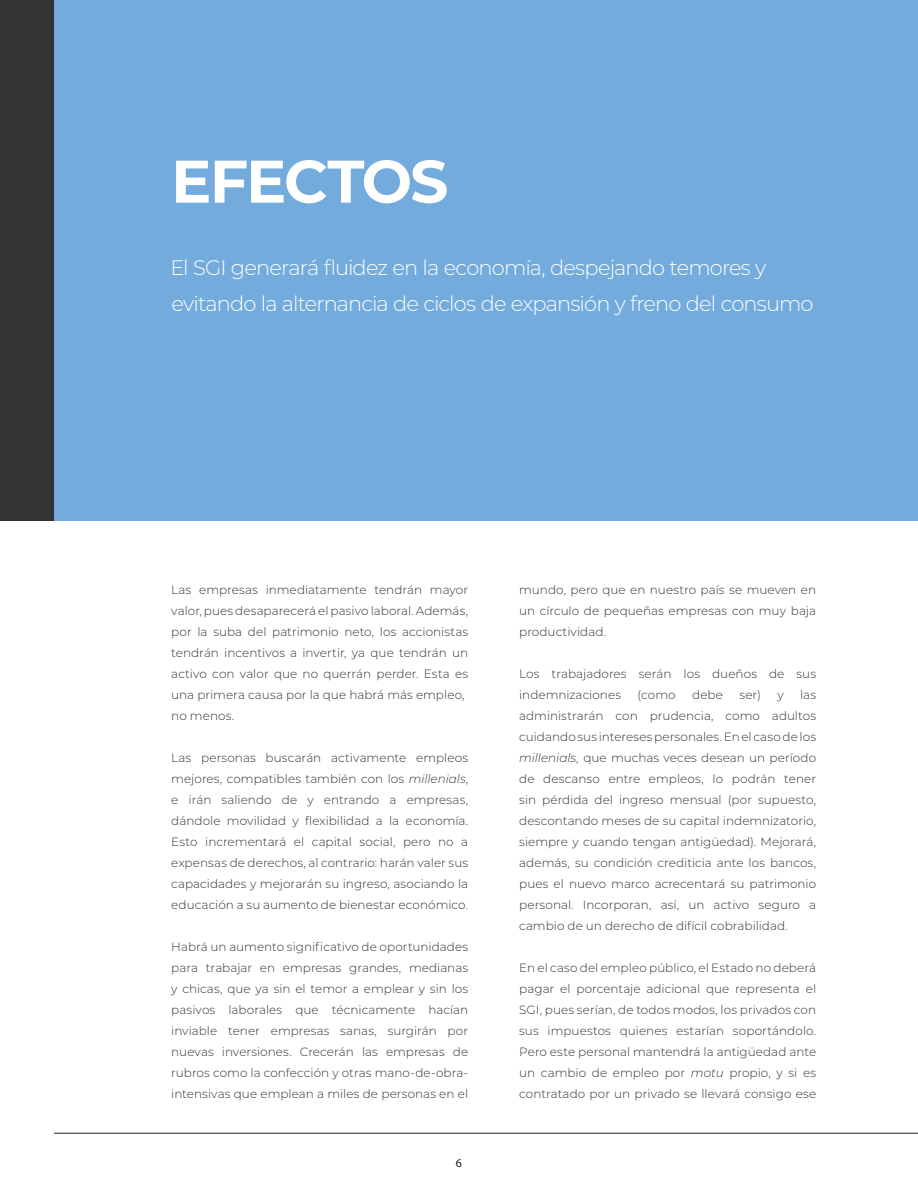
<style>
.page{position:relative;width:918px;height:1188px;background:#fff}
.page>*{position:absolute;margin:0;border:0;box-sizing:border-box;transform-origin:0 0}
.t1{font:700 60px "Montserrat";letter-spacing:-.035em;color:#fff}
.t2{font:300 21px/36px "Montserrat";letter-spacing:-.04em;color:#fff}
.t3{font:300 12px/21px "Montserrat";letter-spacing:.005em;color:#323332;text-align:justify}
.t4{font:12px "Myriad Pro";color:#231f20}
.s1{font-style:italic}
</style>
<div class="page">
<hr style="left:54px;top:1133px;width:864px;height:1px;background:#231f20">
<div style="left:54px;top:0;width:864px;height:521px;background:#72abdc"></div>
<div style="left:0;top:0;width:54px;height:521px;background:#323332"></div>
<h1 class="t1" style="left:171px;top:138px;width:279px">EFECTOS</h1>
<h2 class="t2" style="left:171px;top:249px;width:645px">El SGI generará fluidez en la economía, despejando temores y evitando la alternancia de ciclos de expansión y freno del consumo</h2>
<p class="t3" style="left:171px;top:578px;width:298px;text-align:left">Las empresas inmediatamente tendrán mayor valor, pues desaparecerá el pasivo laboral. Además, por la suba del patrimonio neto, los accionistas tendrán incentivos a invertir, ya que tendrán un activo con valor que no querrán perder. Esta es una primera causa por la que habrá más empleo, no menos.</p>
<p class="t3" style="left:171px;top:746px;width:298px">Las personas buscarán activamente empleos mejores, compatibles también con los <span class="s1">millenials</span>, e irán saliendo de y entrando a empresas, dándole movilidad y flexibilidad a la economía.<br>Esto incrementará el capital social, pero no a expensas de derechos, al contrario: harán valer sus capacidades y mejorarán su ingreso, asociando la educación a su aumento de bienestar económico.</p>
<p class="t3" style="left:171px;top:935px;width:298px">Habrá un aumento significativo de oportunidades para trabajar en empresas grandes, medianas y chicas, que ya sin el temor a emplear y sin los pasivos laborales que técnicamente hacían inviable tener empresas sanas, surgirán por nuevas inversiones. Crecerán las empresas de rubros como la confección y otras mano-de-obra&shy;intensivas que emplean a miles de personas en el</p>
<p class="t4" style="left:456px;top:1156px;width:8px">6</p>
<p class="t3" style="left:519px;top:578px;width:298px">mundo, pero que en nuestro país se mueven en un círculo de pequeñas empresas con muy baja productividad.</p>
<p class="t3" style="left:519px;top:662px;width:298px">Los trabajadores serán los dueños de sus indemnizaciones</p>
<p class="t3" style="left:519px;top:683px;width:298px;text-indent:281px">las administrarán con prudencia, como adultos cuidando sus intereses personales. En el caso de los <span class="s1">millenials,</span> que muchas veces desean un período de descanso entre empleos, lo podrán tener sin pérdida del ingreso mensual (por supuesto, descontando meses de su capital indemnizatorio, siempre y cuando tengan antigüedad). Mejorará, además, su condición crediticia ante los bancos, pues el nuevo marco acrecentará su patrimonio personal. Incorporan, así, un activo seguro a cambio de un derecho de difícil cobrabilidad.</p>
<p class="t3" style="left:519px;top:956px;width:298px">En el caso del empleo público, el Estado no deberá pagar el porcentaje adicional que representa el SGI, pues serían, de todos modos, los privados con sus impuestos quienes estarían soportándolo.<br>Pero este personal mantendrá la antigüedad ante un cambio de empleo por <span class="s1">motu</span> propio, y si es contratado por un privado se llevará consigo ese</p>
<p class="t3" style="left:638px;top:683px;width:40px">(como</p>
<p class="t3" style="left:692px;top:683px;width:32px">debe</p>
<p class="t3" style="left:739px;top:683px;width:23px">ser)</p>
<p class="t3" style="left:777px;top:683px;width:8px">y</p>
</div>
